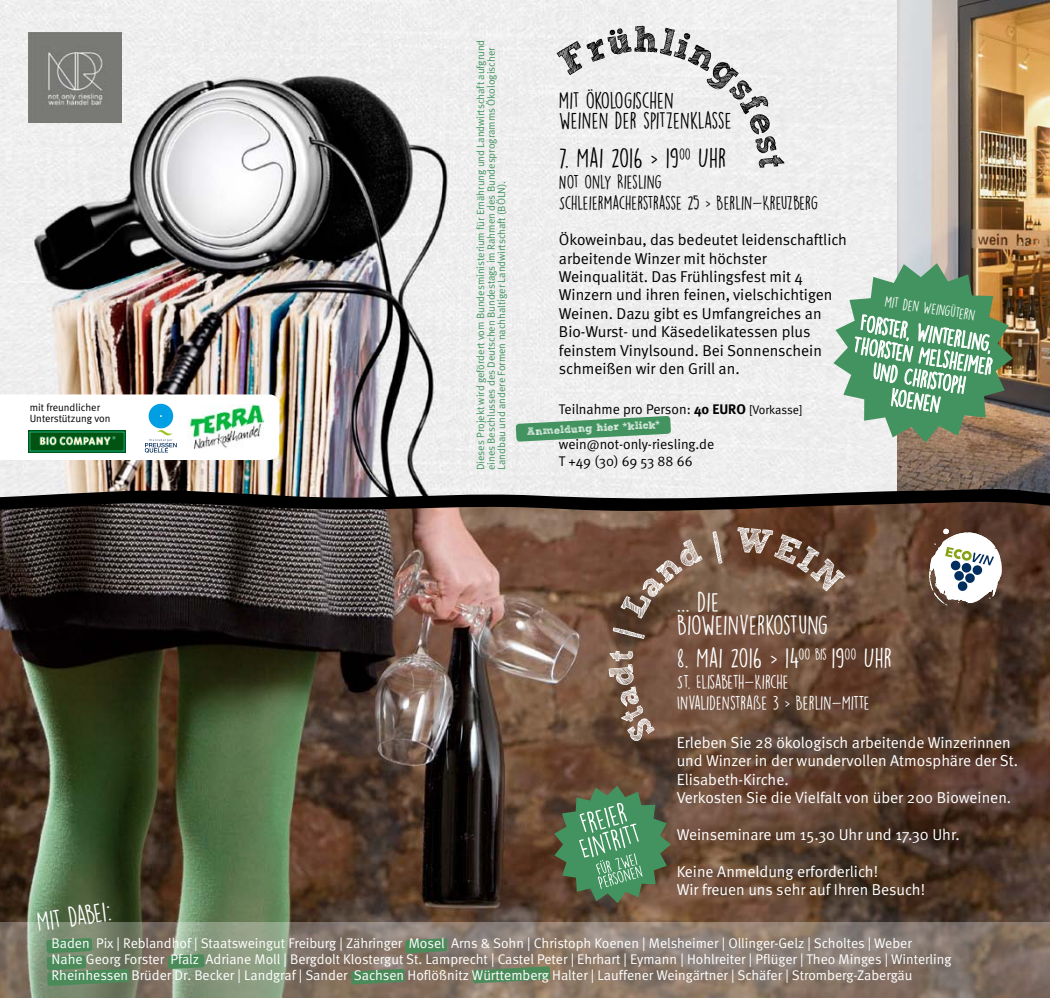
<style>
.page{position:relative;width:1050px;height:998px;background:#fff}
.page>*{position:absolute;margin:0;border:0;box-sizing:border-box;transform-origin:0 0}
.t1{font:24.5px/22.8px "DK Lemon Yellow Sun";color:#fff}
.t2{font:24.5px "DK Lemon Yellow Sun";color:#000}
.t3{font:21px/22.8px "DK Lemon Yellow Sun";color:#fff;text-align:center}
.t4{font:21px/19.2px "DK Lemon Yellow Sun";letter-spacing:-.01em;color:#000}
.t5{font:17.5px/21px "DK Lemon Yellow Sun";color:#000}
.t6{font:17.5px/21px "DK Lemon Yellow Sun";letter-spacing:-.01em;color:#fff}
.t7{font:15.75px/18.4px "Meta Normal CE";color:#000}
.t8{font:15.75px/18.4px "Meta Normal CE";color:#fff}
.t9{font:14px/15.8px "Meta Normal CE";color:#fff}
.t10{font:14px/16.8px "Meta Normal CE";color:#000}
.t11{font:14px "DK Lemon Yellow Sun";color:#fff}
.t12{font:10.5px/10.5px "Meta Normal CE";color:#42935f}
.t13{font:10.5px/10.5px "Meta Normal CE";color:#000}
.t14{font:10.5px "Sketch Rockwell";color:#fff}
.s1{font-family:"Meta Bold CE"}
.s2{font-size:12.25px}
.s3{font-family:"Moon Flower";font-weight:700;font-size:30.1px}
</style>
<div class="page">
<img style="left:0;top:518px;width:1050px;height:404px">
<svg style="left:0;top:922px;width:1050px;height:76px;background:#887d6e"></svg>
<svg style="left:405px;top:938px;width:43px;height:15px"></svg>
<svg style="left:168px;top:954px;width:37px;height:15px"></svg>
<svg style="left:472px;top:966px;width:78px;height:17px"></svg>
<svg style="left:46px;top:937px;width:84px;height:49px;background:#5e8560"></svg>
<svg style="left:351px;top:968px;width:54px;height:16px"></svg>
<svg style="left:929px;top:527px;width:73px;height:78px"></svg>
<svg style="left:609px;top:527px;width:236px;height:214px;background:#765746"></svg>
<svg style="left:554px;top:785px;width:117px;height:118px;background:#597f5a"></svg>
<img style="left:0;top:0;width:898px;height:485px">
<svg style="left:557px;top:26px;width:228px;height:142px"></svg>
<img style="left:898px;top:0;width:152px;height:485px">
<svg style="left:833px;top:263px;width:180px;height:179px;background:#80a885"></svg>
<svg style="left:0;top:394px;width:279px;height:66px"></svg>
<img style="left:29px;top:430px;width:97px;height:22px">
<img style="left:29px;top:32px;width:92px;height:90px">
<svg style="left:516px;top:416px;width:155px;height:26px;background:#78af8c"></svg>
<svg style="left:0;top:485px;width:1050px;height:33px;background:#5b524d"></svg>
<p class="t13" style="left:30px;top:402px;width:82px">mit freundlicher<br>Unterstützung von</p>
<h1 class="t1" style="left:35px;top:911px;width:76px;rotate:-9deg">MIT DABEI:</h1>
<p class="t12" style="left:476px;top:470px;width:432px;rotate:-90deg">Dieses Projekt wird gefördert vom Bundesministerium für Ernährung und Landwirtschaft aufgrund eines Beschlusses des Deutschen Bundestags im Rahmen des Bundesprogramms Ökologischer<br>Landbau und andere Formen nachhaltiger Landwirtschaft (BÖLN).</p>
<h2 class="t4" style="left:559px;top:91px;width:175px">MIT ÖKOLOGISCHEN<br>WEINEN DER SPITZENKLASSE</h2>
<h1 class="t2" style="left:559px;top:143px;width:169px">7. MAI 2016 › 19<sup>00</sup> UHR</h1>
<p class="t5" style="left:559px;top:171px;width:261px">NOT ONLY RIESLING<br>SCHLEIERMACHERSTRASSE 25 › BERLIN-KREUZBERG</p>
<p class="t7" style="left:559px;top:231px;width:290px">Ökoweinbau, das bedeutet leidenschaftlich arbeitende Winzer mit höchster Weinqualität. Das Frühlingsfest mit 4<br>Winzern und ihren feinen, vielschichtigen Weinen. Dazu gibt es Umfangreiches an Bio-Wurst- und Käsedelikatessen plus feinstem Vinylsound. Bei Sonnenschein schmeißen wir den Grill an.</p>
<p class="t10" style="left:559px;top:401px;width:245px">Teilnahme pro Person: <span class="s1">40 EURO</span> <span class="s2">[Vorkasse]</span></p>
<p class="t10" style="left:559px;top:436px;width:157px">wein@not-only-riesling.de<br>T +49 (30) 69 53 88 66</p>
<p class="t11" style="left:887px;top:293px;width:93px;rotate:9deg">MIT DEN WEINGÜTERN</p>
<h2 class="t3" style="left:858px;top:311px;width:142px;rotate:9deg">FORSTER, WINTERLING,<br>THORSTEN MELSHEIMER<br>UND CHRISTOPH<br>KOENEN</h2>
<p class="t14" style="left:527px;top:425px;width:135px;rotate:-3deg">Anmeldung hier *klick*</p>
<h1 class="t1" style="left:677px;top:590px;width:153px">... DIE<br>BIOWEINVERKOSTUNG</h1>
<h1 class="t1" style="left:677px;top:646px;width:217px"><span class="s3">8</span>. MAI 2016 › 14<sup>00</sup> <sup>BIS</sup> 19<sup>00</sup> UHR</h1>
<p class="t6" style="left:677px;top:671px;width:194px">ST. ELISABETH-KIRCHE<br>INVALIDENSTRAßE 3 › BERLIN-MITTE</p>
<p class="t8" style="left:677px;top:733px;width:343px">Erleben Sie 28 ökologisch arbeitende Winzerinnen und Winzer in der wundervollen Atmosphäre der St.<br>Elisabeth-Kirche.<br>Verkosten Sie die Vielfalt von über 200 Bioweinen.</p>
<p class="t8" style="left:677px;top:825px;width:285px">Weinseminare um 15.30 Uhr und 17.30 Uhr.</p>
<p class="t8" style="left:677px;top:862px;width:250px">Keine Anmeldung erforderlich!<br>Wir freuen uns sehr auf Ihren Besuch!</p>
<p class="t9" style="left:52px;top:935px;width:901px">Baden Pix | Reblandhof | Staatsweingut Freiburg | Zähringer Mosel Arns &amp; Sohn | Christoph Koenen | Melsheimer | Ollinger-Gelz | Scholtes | Weber<br>Nahe Georg Forster Pfalz Adriane Moll | Bergdolt Klostergut St. Lamprecht | Castel Peter | Ehrhart | Eymann | Hohlreiter | Pflüger | Theo Minges | Winterling<br>Rheinhessen Brüder Dr. Becker | Landgraf | Sander Sachsen Hoflößnitz Württemberg Halter | Lauffener Weingärtner | Schäfer | Stromberg-Zabergäu</p>
</div>
